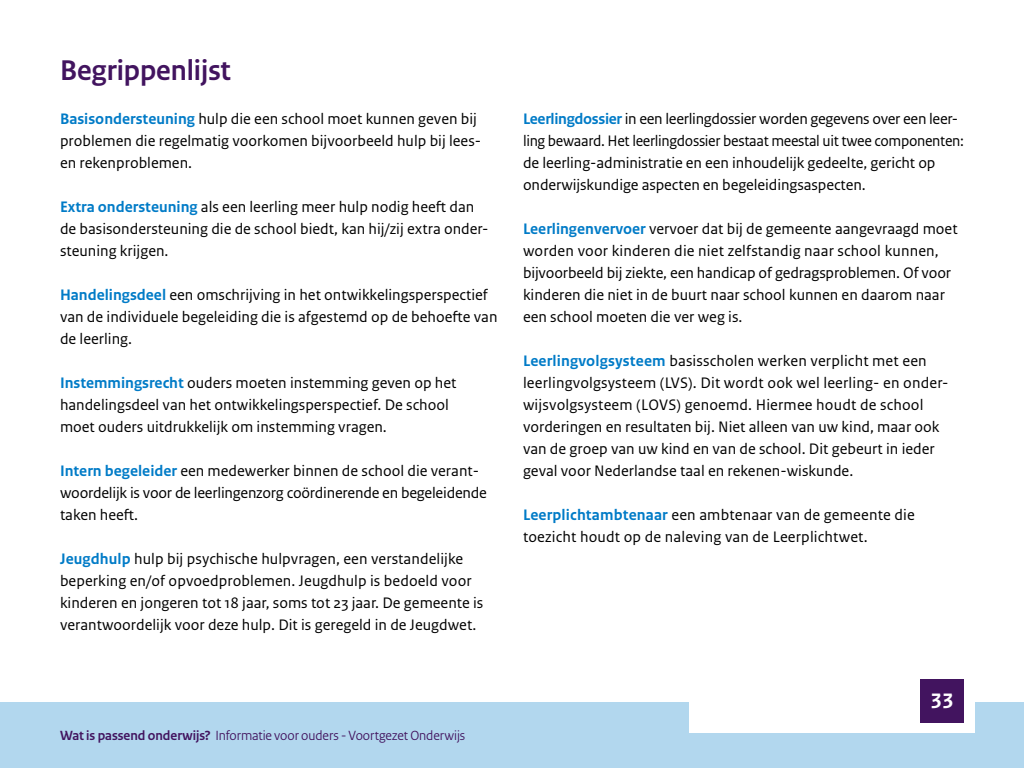
<style>
.page{position:relative;width:1024px;height:768px;background:#fff}
.page>*{position:absolute;margin:0;border:0;box-sizing:border-box;transform-origin:0 0}
.Pagina_Titel{font:700 30px "Rijksoverheid Sans Heading";color:#42145f}
.t1{font:700 22px "Rijksoverheid Sans Text";color:#fff}
.Broodtekst{font:16px/22px "Rijksoverheid Sans Text";color:#000}
.t2{font:14px "Rijksoverheid Sans Heading";letter-spacing:-.005em;color:#42145f}
.s1{font-weight:700;color:#007bc7}
.s2{font-weight:700}
</style>
<div class="page">
<div style="left:0;top:702px;width:1024px;height:66px;background:#b2d7ee"></div>
<div style="left:689px;top:670px;width:286px;height:63px;background:#fff"></div>
<div style="left:920px;top:679px;width:44px;height:44px;background:#42145f"></div>
<h2 class="Pagina_Titel" style="left:60px;top:53px;width:172px">Begrippenlijst</h2>
<p class="Broodtekst" style="left:60px;top:108px;width:420px"><span class="s1">Basisondersteuning</span> hulp die een school moet kunnen geven bij problemen die regelmatig voorkomen bijvoorbeeld hulp bij lees&shy;en rekenproblemen.</p>
<p class="Broodtekst" style="left:60px;top:196px;width:430px"><span class="s1">Extra ondersteuning</span> als een leerling meer hulp nodig heeft dan de basisondersteuning die de school biedt, kan hij/zij extra onder&shy;steuning krijgen.</p>
<p class="Broodtekst" style="left:60px;top:284px;width:439px"><span class="s1">Handelingsdeel</span> een omschrijving in het ontwikkelingsperspectief van de individuele begeleiding die is afgestemd op de behoefte van de leerling.</p>
<p class="Broodtekst" style="left:60px;top:372px;width:398px"><span class="s1">Instemmingsrecht</span> ouders moeten instemming geven op het handelingsdeel van het ontwikkelingsperspectief. De school moet ouders uitdrukkelijk om instemming vragen.</p>
<p class="Broodtekst" style="left:60px;top:460px;width:428px"><span class="s1">Intern begeleider</span> een medewerker binnen de school die verant&shy;woordelijk is voor de leerlingenzorg coördinerende en begeleidende taken heeft.</p>
<p class="Broodtekst" style="left:60px;top:548px;width:425px"><span class="s1">Jeugdhulp</span> hulp bij psychische hulpvragen, een verstandelijke beperking en/of opvoedproblemen. Jeugdhulp is bedoeld voor kinderen en jongeren tot 18 jaar, soms tot 23 jaar. De gemeente is verantwoordelijk voor deze hulp. Dit is geregeld in de Jeugdwet.</p>
<p class="t2" style="left:60px;top:728px;width:407px"><span class="s2">Wat is passend onderwijs?</span> Informatie voor ouders - Voortgezet Onderwijs</p>
<p class="Broodtekst" style="left:523px;top:108px;width:443px"><span class="s1">Leerlingdossier</span> in een leerlingdossier worden gegevens over een leer&shy;ling bewaard. Het leerlingdossier bestaat meestal uit twee componenten: de leerling-administratie en een inhoudelijk gedeelte, gericht op onderwijskundige aspecten en begeleidingsaspecten.</p>
<p class="Broodtekst" style="left:523px;top:218px;width:436px"><span class="s1">Leerlingenvervoer</span> vervoer dat bij de gemeente aangevraagd moet worden voor kinderen die niet zelfstandig naar school kunnen, bijvoorbeeld bij ziekte, een handicap of gedragsproblemen. Of voor kinderen die niet in de buurt naar school kunnen en daarom naar een school moeten die ver weg is.</p>
<p class="Broodtekst" style="left:523px;top:350px;width:427px"><span class="s1">Leerlingvolgsysteem</span> basisscholen werken verplicht met een leerlingvolgsysteem (LVS). Dit wordt ook wel leerling- en onder&shy;wijsvolgsysteem (LOVS) genoemd. Hiermee houdt de school vorderingen en resultaten bij. Niet alleen van uw kind, maar ook van de groep van uw kind en van de school. Dit gebeurt in ieder geval voor Nederlandse taal en rekenen-wiskunde.</p>
<p class="Broodtekst" style="left:523px;top:504px;width:393px"><span class="s1">Leerplichtambtenaar</span> een ambtenaar van de gemeente die toezicht houdt op de naleving van de Leerplichtwet.</p>
<h2 class="t1" style="left:930px;top:689px;width:25px">33</h2>
</div>
